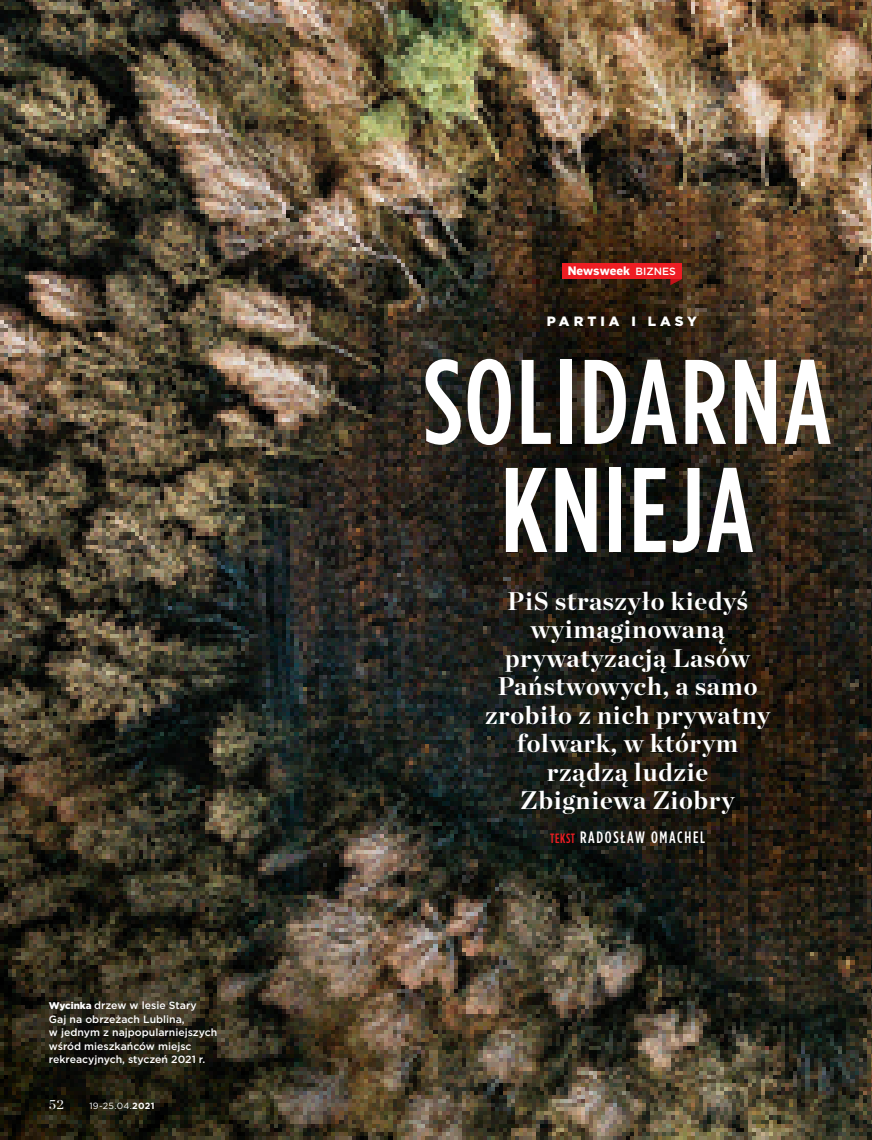
<style>
.page{position:relative;width:872px;height:1140px;background:#fff}
.page>*{position:absolute;margin:0;border:0;box-sizing:border-box;transform-origin:0 0}
._02_Tytuł_OTWARCIE{font:500 120px/108px "Gotham Condensed";letter-spacing:.02em;color:#fff;text-align:center}
._02_Lead_OTWARCIE_ko{font:700 25.5px/28.5px "Chronicle Display";letter-spacing:.03em;color:#fff;text-align:center}
._01_Autor_kontra_OTW{font:500 16.5px "Gotham Condensed";letter-spacing:.1em;color:#fff}
._02_Nadtytuł_OTWARCI{font:900 13.5px "Gotham";letter-spacing:.3em;color:#fff}
.t1{font:13.5px "Chronicle Display";color:#fff}
.t2{font:700 12px "Flama";color:#fff}
.Podpis_zdjęcie_kontr{font:500 10.5px/13.5px "Gotham";color:#fff}
.t3{font:9px "Gotham";color:#fff}
.s1{font-weight:900;font-size:9.75px}
.s2{font-weight:700}
.s3{font-family:"Gotham";font-weight:500;font-size:10.5px}
.s4{font-size:13.5px;color:#ee1d23}
</style>
<div class="page">
<img style="left:0;top:0;width:872px;height:1140px">
<svg style="left:670px;top:279px;width:11px;height:6px"></svg>
<div style="left:562px;top:264px;width:119px;height:15px;background:#ee1d23"></div>
<div style="left:0;top:948px;width:264px;height:170px;background:#231f20;opacity:.75"></div>
<p class="Podpis_zdjęcie_kontr" style="left:49px;top:998px;width:170px"><span class="s1">Wycinka</span> drzew w lesie Stary<br>Gaj na obrzeżach Lublina,<br>w jednym z najpopularniejszych wśród mieszkańców miejsc rekreacyjnych, styczeń 2021 r.</p>
<p class="t1" style="left:49px;top:1093px;width:17px">52</p>
<p class="t3" style="left:89px;top:1099px;width:67px">19-25.04.<span class="s2">2021</span></p>
<p class="t2" style="left:567px;top:262px;width:110px">Newsweek <span class="s3">BIZNES</span></p>
<p class="_02_Nadtytuł_OTWARCI" style="left:546px;top:312px;width:152px">PARTIA I LASY</p>
<p class="_02_Tytuł_OTWARCIE" style="left:423px;top:347px;width:410px">SOLIDARNA<br>KNIEJA</p>
<p class="_02_Lead_OTWARCIE_ko" style="left:485px;top:584px;width:286px">PiS straszyło kiedyś wyimaginowaną prywatyzacją Lasów<br>Państwowych, a samo zrobiło z nich prywatny folwark, w którym rządzą ludzie<br>Zbigniewa Ziobry</p>
<p class="_01_Autor_kontra_OTW" style="left:550px;top:827px;width:156px"><span class="s4">TEKST</span> RADOSŁAW OMACHEL</p>
</div>
